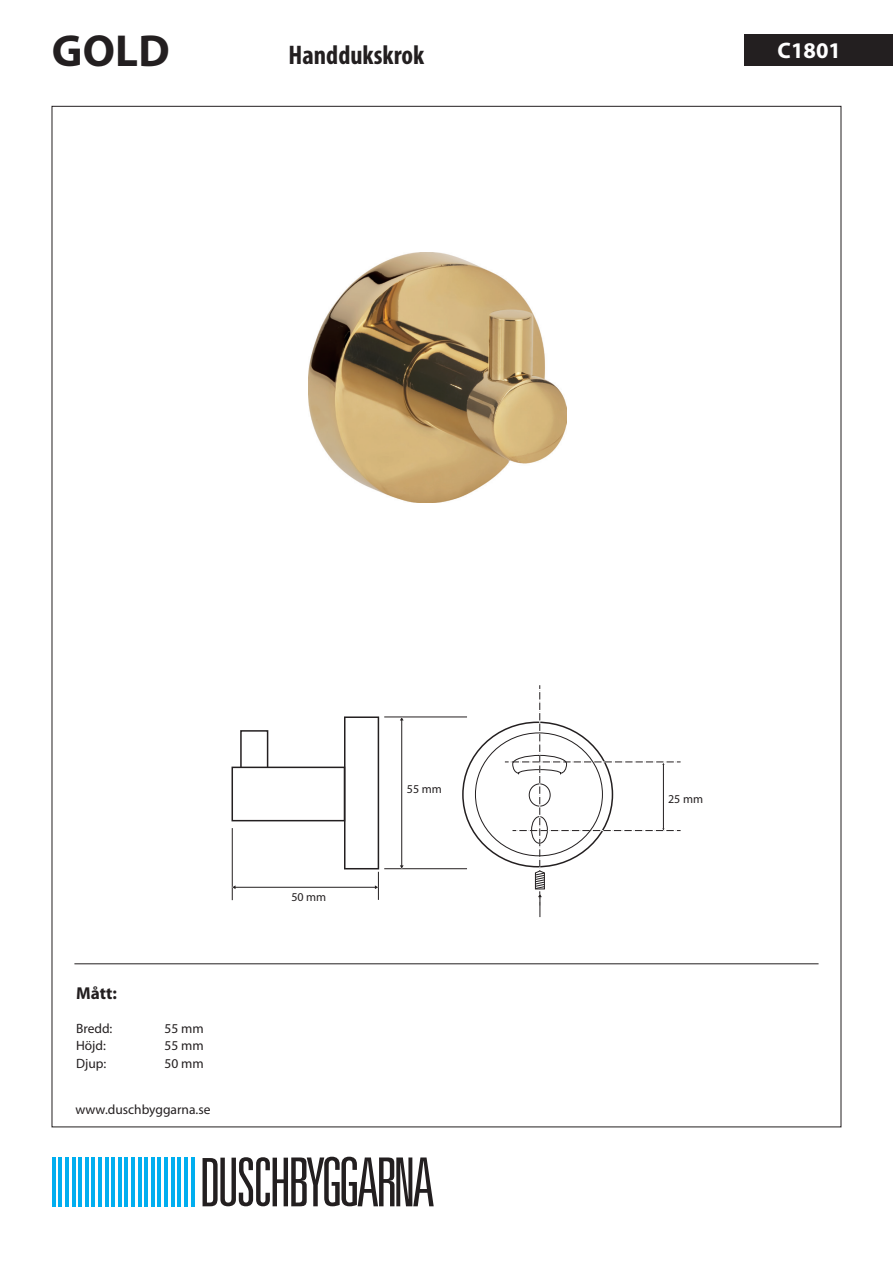
<style>
.page{position:relative;width:893px;height:1263px;background:#fff}
.page>*{position:absolute;margin:0;border:0;box-sizing:border-box;transform-origin:0 0}
.t1{font:700 45px "Myriad Pro";color:#231f20}
.t2{font:700 condensed 27px "Myriad Pro";color:#231f20}
.t3{font:700 22.5px "Myriad Pro";color:#fff}
.t4{font:700 17.25px "Myriad Pro";color:#231f20}
.t5{font:13.5px "Myriad Pro";color:#231f20}
.t6{font:12px "Myriad Pro";color:#231f20}
</style>
<div class="page">
<hr style="left:74px;top:963px;width:745px;height:1px;background:#231f20">
<div style="left:744px;top:34px;width:149px;height:32px;background:#231f20"></div>
<svg style="left:203px;top:1157px;width:231px;height:49px"></svg>
<hr style="left:52px;top:1157px;width:4px;height:49px;background:#00aeef">
<hr style="left:58px;top:1157px;width:4px;height:49px;background:#00aeef">
<hr style="left:65px;top:1157px;width:4px;height:49px;background:#00aeef">
<hr style="left:72px;top:1157px;width:3px;height:49px;background:#00aeef">
<hr style="left:78px;top:1157px;width:4px;height:49px;background:#00aeef">
<hr style="left:85px;top:1157px;width:4px;height:49px;background:#00aeef">
<hr style="left:92px;top:1157px;width:3px;height:49px;background:#00aeef">
<hr style="left:98px;top:1157px;width:4px;height:49px;background:#00aeef">
<hr style="left:105px;top:1157px;width:3px;height:49px;background:#00aeef">
<hr style="left:111px;top:1157px;width:4px;height:49px;background:#00aeef">
<hr style="left:118px;top:1157px;width:4px;height:49px;background:#00aeef">
<hr style="left:125px;top:1157px;width:3px;height:49px;background:#00aeef">
<hr style="left:131px;top:1157px;width:4px;height:49px;background:#00aeef">
<hr style="left:138px;top:1157px;width:3px;height:49px;background:#00aeef">
<hr style="left:144px;top:1157px;width:4px;height:49px;background:#00aeef">
<hr style="left:151px;top:1157px;width:4px;height:49px;background:#00aeef">
<hr style="left:158px;top:1157px;width:3px;height:49px;background:#00aeef">
<hr style="left:164px;top:1157px;width:4px;height:49px;background:#00aeef">
<hr style="left:171px;top:1157px;width:4px;height:49px;background:#00aeef">
<hr style="left:177px;top:1157px;width:4px;height:49px;background:#00aeef">
<hr style="left:184px;top:1157px;width:4px;height:49px;background:#00aeef">
<hr style="left:191px;top:1157px;width:3px;height:49px;background:#00aeef">
<div style="left:240px;top:730px;width:28px;height:65px;background:#fff;border:2px solid #231f20"></div>
<div style="left:344px;top:716px;width:35px;height:153px;background:#fff;border:2px solid #231f20"></div>
<div style="left:231px;top:767px;width:114px;height:54px;background:#fff;border:2px solid #231f20"></div>
<hr style="left:232px;top:828px;width:1px;height:72px;background:#231f20">
<hr style="left:235px;top:887px;width:140px;height:1px;background:#231f20">
<svg style="left:375px;top:872px;width:4px;height:28px"></svg>
<hr style="left:384px;top:717px;width:83px;height:1px;background:#231f20">
<hr style="left:384px;top:868px;width:83px;height:1px;background:#231f20">
<hr style="left:401px;top:720px;width:1px;height:146px;background:#231f20">
<img style="left:308px;top:252px;width:259px;height:250px">
<svg style="left:495px;top:685px;width:186px;height:232px"></svg>
<h1 class="t1" style="left:52px;top:21px;width:119px">GOLD</h1>
<h3 class="t3" style="left:778px;top:36px;width:65px">C1801</h3>
<h2 class="t2" style="left:289px;top:38px;width:137px">Handdukskrok</h2>
<p class="t4" style="left:76px;top:982px;width:42px">Mått:</p>
<p class="t5" style="left:76px;top:1020px;width:38px">Bredd:</p>
<p class="t5" style="left:164px;top:1020px;width:41px">55 mm</p>
<p class="t5" style="left:76px;top:1037px;width:31px">Höjd:</p>
<p class="t5" style="left:164px;top:1037px;width:41px">55 mm</p>
<p class="t5" style="left:76px;top:1055px;width:32px">Djup:</p>
<p class="t5" style="left:164px;top:1055px;width:41px">50 mm</p>
<p class="t5" style="left:75px;top:1101px;width:137px">www.duschbyggarna.se</p>
<p class="t6" style="left:291px;top:890px;width:36px">50 mm</p>
<p class="t6" style="left:407px;top:782px;width:36px">55 mm</p>
<p class="t6" style="left:668px;top:791px;width:36px">25 mm</p>
</div>
